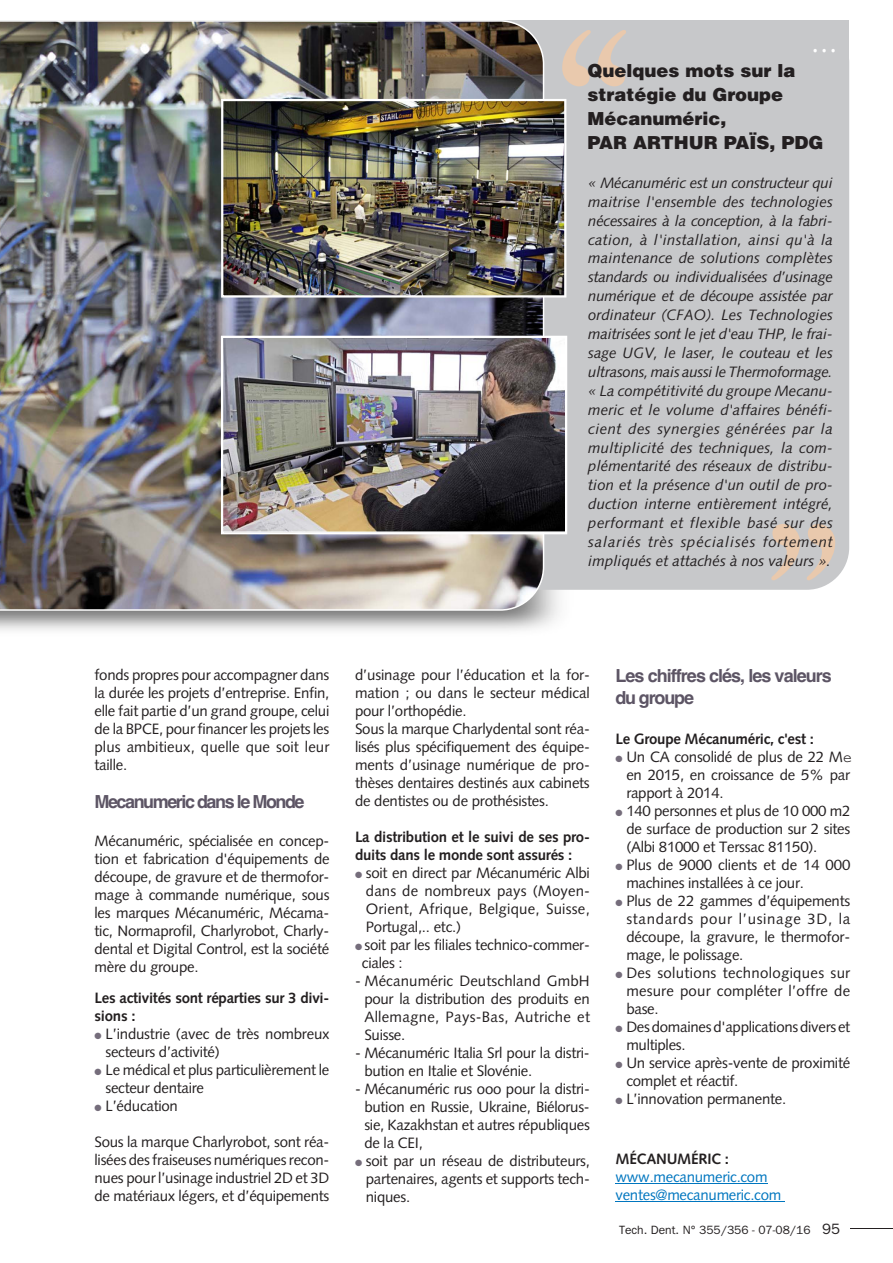
<style>
.page{position:relative;width:893px;height:1263px;background:#fff}
.page>*{position:absolute;margin:0;border:0;box-sizing:border-box;transform-origin:0 0}
.t1{font:214.35px "Adobe Caslon";color:#e9c9ad}
.t2{font:italic 30px "Century Gothic";color:#fff;scale:.9 1}
.t3{font:900 18px/24px "Helvetica";color:#231f20}
.t4{font:700 18px/21.6px "Helvetica";letter-spacing:-.065em;color:#5d5565}
.t5{font:15px/18px "Syntax";letter-spacing:-.015em;color:#231f20;text-align:justify}
.t6{font:italic 15px/18.9px "Syntax";color:#231f20;text-align:justify}
.t7{font:700 15px/18px "Syntax";letter-spacing:-.015em;color:#231f20}
.t8{font:15px/18px "Syntax";letter-spacing:-.015em;color:#0076bf}
.t9{font:12px "Franklin Gothic";color:#231f20}
.s1{color:#756d7b}
.s2{font-family:"Courier"}
.s3{font-size:15px}
</style>
<div class="page">
<img style="left:0;top:20px;width:893px;height:1209px">
<h1 class="t1" style="left:555px;top:33px;width:79px">“</h1>
<h2 class="t2" style="left:811px;top:24px;width:31px">…</h2>
<p class="t3" style="left:587px;top:60px;width:237px">Quelques mots sur la stratégie du Groupe<br>Mécanuméric,<br>PAR ARTHUR PAÏS, PDG</p>
<p class="t6" style="left:588px;top:175px;width:246px">« Mécanuméric est un constructeur qui maitrise l'ensemble des technologies nécessaires à la conception, à la fabri&shy;cation, à l'installation, ainsi qu'à la maintenance de solutions complètes standards ou individualisées d’usinage numérique et de découpe assistée par ordinateur (CFAO). Les Technologies maitrisées sont le jet d'eau THP, le frai&shy;sage UGV, le laser, le couteau et les ultrasons, mais aussi le Thermoformage. « La compétitivité du groupe Mecanu&shy;meric et le volume d'affaires bénéfi&shy;cient des synergies générées par la multiplicité des techniques, la com&shy;plémentarité des réseaux de distribu&shy;tion et la présence d'un outil de pro&shy;duction interne entièrement intégré, performant et flexible basé sur des salariés très spécialisés fortement impliqués et attachés à nos valeurs ».</p>
<h1 class="t1" style="left:842px;top:577px;width:79px;rotate:-180deg">“</h1>
<p class="t5" style="left:95px;top:667px;width:236px">fonds propres pour accompagner dans la durée les projets d’entreprise. Enfin, elle fait partie d’un grand groupe, celui de la BPCE, pour financer les projets les plus ambitieux, quelle que soit leur taille.</p>
<p class="t4" style="left:95px;top:791px;width:212px">Mecanumeric dans le Monde</p>
<p class="t5" style="left:95px;top:833px;width:237px">Mécanuméric, spécialisée en concep&shy;tion et fabrication d'équipements de découpe, de gravure et de thermofor&shy;mage à commande numérique, sous les marques Mécanuméric, Mécama&shy;tic, Normaprofil, Charlyrobot, Charly&shy;dental et Digital Control, est la société mère du groupe.</p>
<p class="t7" style="left:95px;top:990px;width:236px">Les activités sont réparties sur 3 divi&shy;sions :</p>
<p class="t5" style="left:105px;top:1026px;width:226px;text-indent:-11px"><span class="s1">●</span> L’industrie (avec de très nombreux secteurs d’activité)</p>
<p class="t5" style="left:105px;top:1062px;width:225px;text-indent:-11px"><span class="s1">●</span> Le médical et plus particulièrement le secteur dentaire</p>
<p class="t5" style="left:95px;top:1098px;width:85px"><span class="s1">●</span> L’éducation</p>
<p class="t5" style="left:95px;top:1134px;width:236px">Sous la marque Charlyrobot, sont réa&shy;lisées des fraiseuses numériques recon&shy;nues pour l’usinage industriel 2D et 3D de matériaux légers, et d’équipements</p>
<p class="t5" style="left:355px;top:667px;width:236px;text-align:left">d’usinage pour l’éducation et la for&shy;mation ; ou dans le secteur médical pour l’orthopédie.<br>Sous la marque Charlydental sont réa&shy;lisés plus spécifiquement des équipe&shy;ments d’usinage numérique de pro&shy;thèses dentaires destinés aux cabinets de dentistes ou de prothésistes.</p>
<p class="t7" style="left:355px;top:829px;width:236px">La distribution et le suivi de ses pro&shy;duits dans le monde sont assurés :</p>
<p class="t5" style="left:366px;top:865px;width:226px;text-indent:-11px"><span class="s1">●</span> soit en direct par Mécanuméric Albi dans de nombreux pays (Moyen-Orient, Afrique, Belgique, Suisse, Portugal,.. etc.)</p>
<p class="t5" style="left:362px;top:937px;width:229px;text-indent:-7px"><span class="s1">●</span> soit par les filiales technico-commer&shy;ciales :</p>
<p class="t5" style="left:364px;top:973px;width:227px;text-indent:-9px">- Mécanuméric Deutschland GmbH pour la distribution des produits en Allemagne, Pays-Bas, Autriche et Suisse.</p>
<p class="t5" style="left:364px;top:1045px;width:227px;text-indent:-9px">- Mécanuméric Italia Srl pour la distri&shy;bution en Italie et Slovénie.</p>
<p class="t5" style="left:364px;top:1081px;width:227px;text-indent:-9px">- Mécanuméric rus ooo pour la distri&shy;bution en Russie, Ukraine, Biélorus&shy;sie, Kazakhstan et autres républiques de la CEI,</p>
<p class="t5" style="left:366px;top:1153px;width:226px;text-indent:-11px"><span class="s1">●</span> soit par un réseau de distributeurs, partenaires, agents et supports tech&shy;niques.</p>
<p class="t4" style="left:615px;top:665px;width:218px">Les chiffres clés, les valeurs du groupe</p>
<p class="t7" style="left:615px;top:731px;width:200px">Le Groupe Mécanuméric, c'est :</p>
<p class="t5" style="left:626px;top:749px;width:227px;text-indent:-11px"><span class="s1">●</span> Un CA consolidé de plus de 22 M<span class="s2">e </span>en 2015, en croissance de 5% par rapport à 2014.</p>
<p class="t5" style="left:626px;top:803px;width:225px;text-indent:-11px"><span class="s1">●</span> 140 personnes et plus de 10 000 m2 de surface de production sur 2 sites (Albi 81000 et Terssac 81150).</p>
<p class="t5" style="left:626px;top:857px;width:226px;text-indent:-11px"><span class="s1">●</span> Plus de 9000 clients et de 14 000 machines installées à ce jour.</p>
<p class="t5" style="left:626px;top:893px;width:226px;text-indent:-11px"><span class="s1">●</span> Plus de 22 gammes d’équipements standards pour l’usinage 3D, la découpe, la gravure, le thermofor&shy;mage, le polissage.</p>
<p class="t5" style="left:626px;top:965px;width:225px;text-indent:-11px"><span class="s1">●</span> Des solutions technologiques sur mesure pour compléter l’offre de base.</p>
<p class="t5" style="left:626px;top:1019px;width:225px;text-indent:-11px"><span class="s1">●</span> Des domaines d'applications divers et multiples.</p>
<p class="t5" style="left:626px;top:1055px;width:225px;text-indent:-11px"><span class="s1">●</span> Un service après-vente de proximité complet et réactif.</p>
<p class="t5" style="left:615px;top:1091px;width:172px"><span class="s1">●</span> L’innovation permanente.</p>
<p class="t7" style="left:615px;top:1151px;width:115px">MÉCANUMÉRIC :</p>
<p class="t8" style="left:615px;top:1169px;width:167px">www.mecanumeric.com ventes@mecanumeric.com</p>
<p class="t9" style="left:619px;top:1223px;width:223px">Tech. Dent. N° 355/356 - 07-08/16 <span class="s3">95</span></p>
</div>
